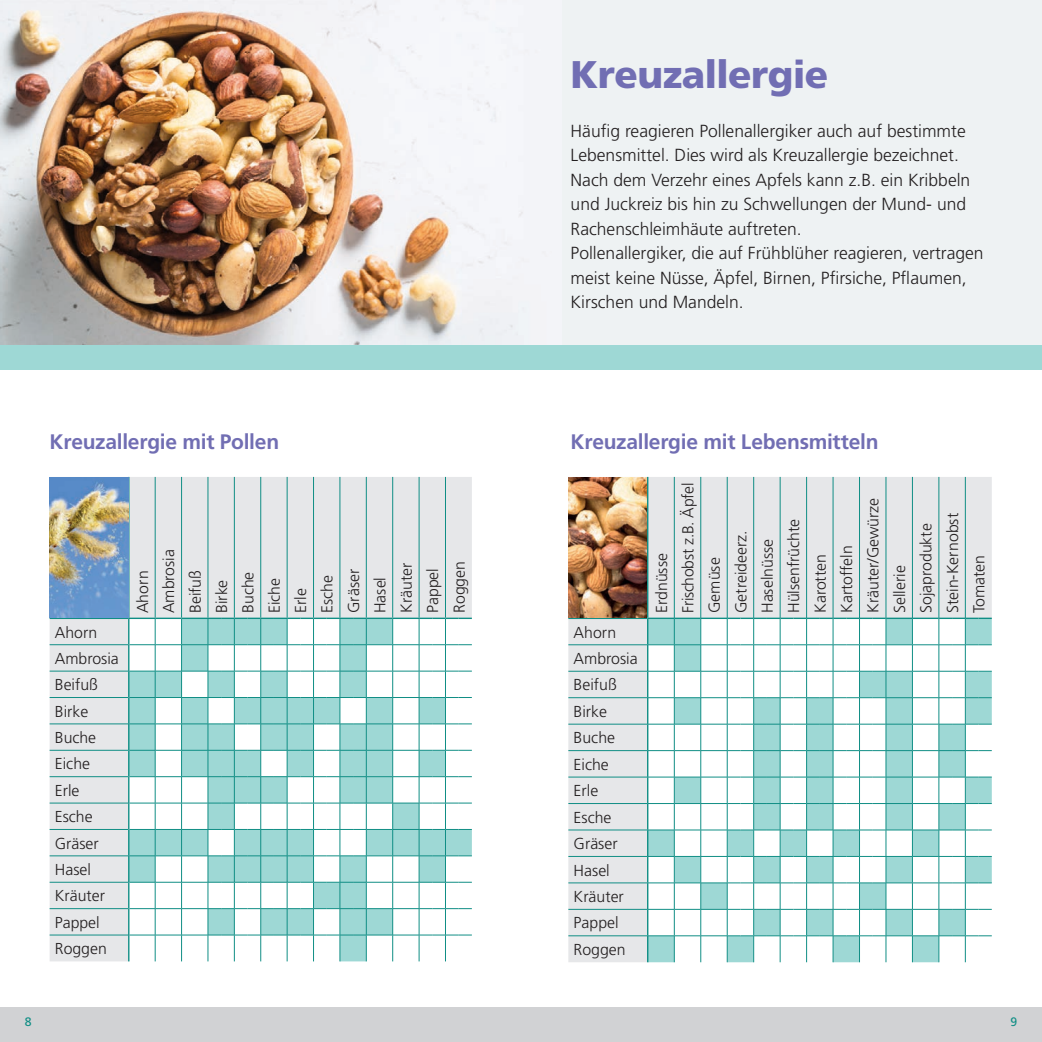
<style>
.page{position:relative;width:1042px;height:1042px;background:#fff}
.page>*{position:absolute;margin:0;border:0;box-sizing:border-box;transform-origin:0 0}
.t1{font:900 38.5px "Frutiger";letter-spacing:-.015em;color:#716eb3}
.t2{font:700 21px "Frutiger";letter-spacing:-.01em;color:#716eb3}
.t3{font:300 17.5px/24.5px "Frutiger";color:#231f20}
.t4{font:300 15.92px/26.4px "Frutiger";color:#231f20}
.t5{font:300 15.75px/26.4px "Frutiger";color:#231f20}
.t6{font:12.25px "Frutiger";color:#108e85}
</style>
<div class="page">
<div style="left:0;top:0;width:1042px;height:362px;background:#eef2f3"></div>
<img style="left:0;top:3px;width:513px;height:342px">
<div style="left:568px;top:477px;width:424px;height:485px;background:#e6e7e9"></div>
<hr style="left:647px;top:477px;width:1px;height:140px;background:#108e85">
<hr style="left:568px;top:617px;width:80px;height:2px;background:#108e85">
<hr style="left:568px;top:644px;width:80px;height:1px;background:#108e85">
<hr style="left:568px;top:671px;width:80px;height:1px;background:#108e85">
<hr style="left:568px;top:697px;width:80px;height:1px;background:#108e85">
<hr style="left:568px;top:724px;width:80px;height:1px;background:#108e85">
<hr style="left:568px;top:750px;width:80px;height:1px;background:#108e85">
<hr style="left:568px;top:777px;width:80px;height:1px;background:#108e85">
<hr style="left:568px;top:803px;width:80px;height:1px;background:#108e85">
<hr style="left:568px;top:829px;width:80px;height:1px;background:#108e85">
<hr style="left:568px;top:856px;width:80px;height:1px;background:#108e85">
<hr style="left:568px;top:882px;width:80px;height:1px;background:#108e85">
<hr style="left:568px;top:909px;width:80px;height:1px;background:#108e85">
<hr style="left:568px;top:935px;width:80px;height:1px;background:#108e85">
<hr style="left:674px;top:477px;width:1px;height:141px;background:#108e85">
<hr style="left:700px;top:477px;width:1px;height:141px;background:#108e85">
<hr style="left:727px;top:477px;width:1px;height:141px;background:#108e85">
<hr style="left:753px;top:477px;width:1px;height:141px;background:#108e85">
<hr style="left:780px;top:477px;width:1px;height:141px;background:#108e85">
<hr style="left:806px;top:477px;width:1px;height:141px;background:#108e85">
<hr style="left:833px;top:477px;width:1px;height:141px;background:#108e85">
<hr style="left:859px;top:477px;width:1px;height:141px;background:#108e85">
<hr style="left:885px;top:477px;width:1px;height:141px;background:#108e85">
<hr style="left:912px;top:477px;width:1px;height:141px;background:#108e85">
<hr style="left:938px;top:477px;width:1px;height:141px;background:#108e85">
<hr style="left:965px;top:477px;width:1px;height:141px;background:#108e85">
<svg style="left:647px;top:617px;width:345px;height:345px"></svg>
<img style="left:568px;top:477px;width:79px;height:141px">
<div style="left:50px;top:477px;width:422px;height:484px;background:#e6e7e9"></div>
<hr style="left:128px;top:477px;width:1px;height:140px;background:#108e85">
<hr style="left:155px;top:477px;width:1px;height:140px;background:#108e85">
<hr style="left:181px;top:477px;width:1px;height:140px;background:#108e85">
<hr style="left:208px;top:477px;width:1px;height:140px;background:#108e85">
<hr style="left:234px;top:477px;width:1px;height:140px;background:#108e85">
<hr style="left:260px;top:477px;width:1px;height:140px;background:#108e85">
<hr style="left:287px;top:477px;width:1px;height:140px;background:#108e85">
<hr style="left:313px;top:477px;width:1px;height:140px;background:#108e85">
<hr style="left:340px;top:477px;width:1px;height:140px;background:#108e85">
<hr style="left:366px;top:477px;width:1px;height:140px;background:#108e85">
<hr style="left:392px;top:477px;width:1px;height:140px;background:#108e85">
<hr style="left:419px;top:477px;width:1px;height:140px;background:#108e85">
<hr style="left:445px;top:477px;width:1px;height:140px;background:#108e85">
<hr style="left:50px;top:644px;width:78px;height:1px;background:#108e85">
<hr style="left:50px;top:671px;width:78px;height:1px;background:#108e85">
<hr style="left:50px;top:697px;width:78px;height:1px;background:#108e85">
<hr style="left:50px;top:723px;width:78px;height:1px;background:#108e85">
<hr style="left:50px;top:750px;width:78px;height:1px;background:#108e85">
<hr style="left:50px;top:776px;width:78px;height:1px;background:#108e85">
<hr style="left:50px;top:803px;width:78px;height:1px;background:#108e85">
<hr style="left:50px;top:829px;width:78px;height:1px;background:#108e85">
<hr style="left:50px;top:855px;width:78px;height:1px;background:#108e85">
<hr style="left:50px;top:882px;width:78px;height:1px;background:#108e85">
<hr style="left:50px;top:908px;width:78px;height:1px;background:#108e85">
<hr style="left:50px;top:935px;width:78px;height:1px;background:#108e85">
<hr style="left:50px;top:617px;width:79px;height:2px;background:#108e85">
<svg style="left:128px;top:617px;width:344px;height:344px"></svg>
<img style="left:50px;top:477px;width:78px;height:141px">
<div style="left:0;top:345px;width:1042px;height:24px;background:#9ed8d5"></div>
<div style="left:0;top:1007px;width:1042px;height:35px;background:#d1d2d4"></div>
<h1 class="t1" style="left:570px;top:51px;width:259px">Kreuzallergie</h1>
<p class="t3" style="left:570px;top:118px;width:414px">Häufig reagieren Pollenallergiker auch auf bestimmte Lebensmittel. Dies wird als Kreuzallergie bezeichnet.<br>Nach dem Verzehr eines Apfels kann z.B. ein Kribbeln und Juckreiz bis hin zu Schwellungen der Mund- und Rachenschleimhäute auftreten.<br>Pollenallergiker, die auf Frühblüher reagieren, vertragen meist keine Nüsse, Äpfel, Birnen, Pfirsiche, Pflaumen, Kirschen und Mandeln.</p>
<p class="t2" style="left:50px;top:429px;width:231px">Kreuzallergie mit Pollen</p>
<p class="t2" style="left:570px;top:429px;width:309px">Kreuzallergie mit Lebensmitteln</p>
<p class="t4" style="left:649px;top:613px;width:132px;rotate:-90deg">Erdnüsse<br>Frischobst z.B. Äpfel<br>Gemüse<br>Getreideerz.<br>Haselnüsse<br>Hülsenfrüchte<br>Karotten<br>Kartoffeln<br>Kräuter/Gewürze<br>Sellerie<br>Sojaprodukte<br>Stein-Kernobst<br>Tomaten</p>
<p class="t4" style="left:574px;top:619px;width:66px">Ahorn<br>Ambrosia<br>Beifuß<br>Birke<br>Buche<br>Eiche<br>Erle<br>Esche<br>Gräser<br>Hasel<br>Kräuter<br>Pappel<br>Roggen</p>
<p class="t5" style="left:130px;top:613px;width:65px;rotate:-90deg">Ahorn<br>Ambrosia<br>Beifuß<br>Birke<br>Buche<br>Eiche<br>Erle<br>Esche<br>Gräser<br>Hasel<br>Kräuter<br>Pappel<br>Roggen</p>
<p class="t5" style="left:55px;top:619px;width:65px">Ahorn<br>Ambrosia<br>Beifuß<br>Birke<br>Buche<br>Eiche<br>Erle<br>Esche<br>Gräser<br>Hasel<br>Kräuter<br>Pappel<br>Roggen</p>
<p class="t6" style="left:25px;top:1015px;width:8px">8</p>
<p class="t6" style="left:1010px;top:1015px;width:8px">9</p>
</div>
